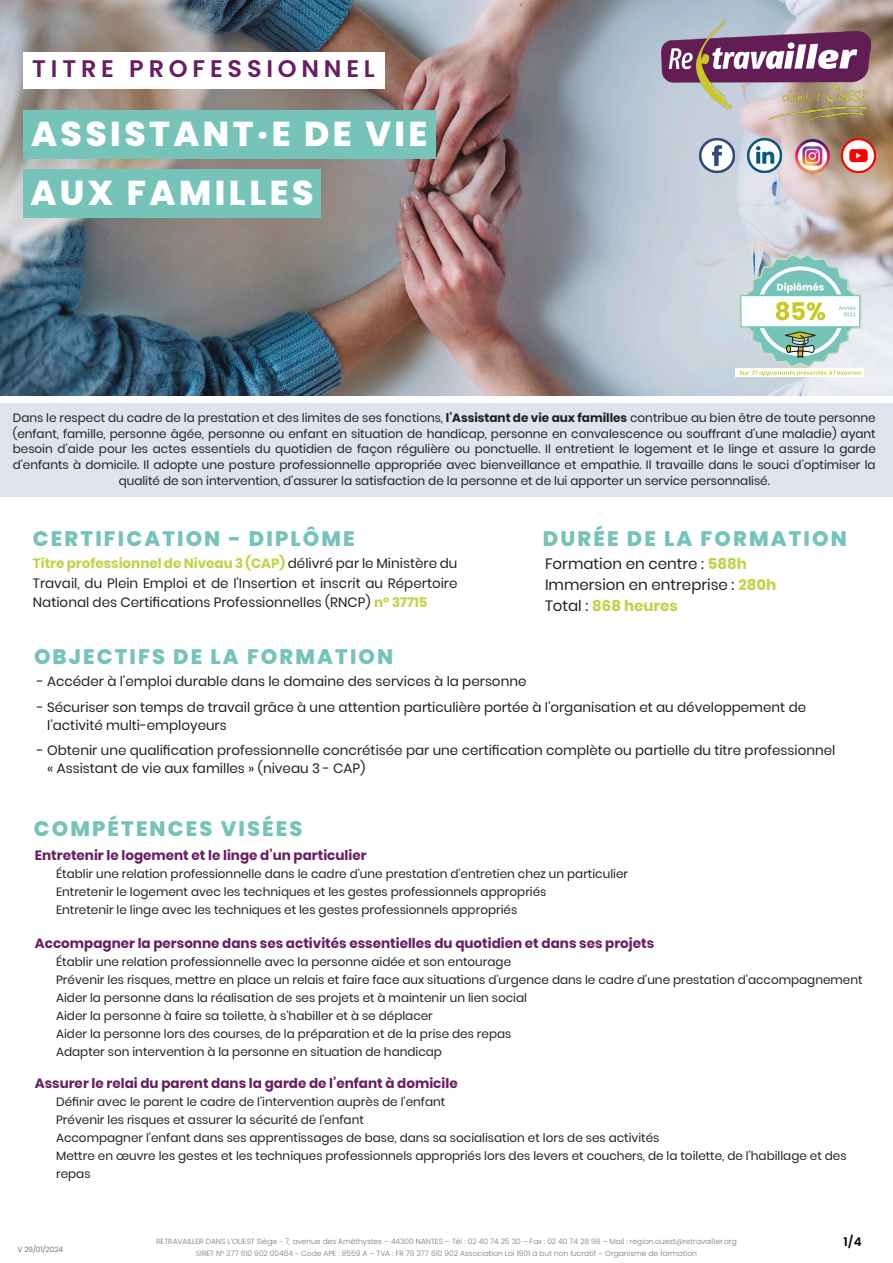
<style>
.page{position:relative;width:893px;height:1263px;background:#fff}
.page>*{position:absolute;margin:0;border:0;box-sizing:border-box;transform-origin:0 0}
.t1{font:800 34.5px "Poppins";letter-spacing:.1em;color:#fff}
.t2{font:600 24px "Poppins";letter-spacing:.2em;color:#681e63}
.t3{font:800 21px "Poppins";letter-spacing:.1em;color:#75c3b9}
.t4{font:15px/21px "Poppins";color:#231f20}
.t5{font:13.5px/19.5px "Poppins";color:#231f20;text-align:justify}
.t6{font:700 13.5px "Poppins";color:#681e63}
.t7{font:12px/15.8px "Poppins";color:#231f20;text-align:center}
.t8{font:600 12px "Poppins";color:#000}
.t9{font:300 7.5px "Poppins";color:#787878}
.t10{font:7.5px "Poppins";color:#787878}
.s1{font-weight:700}
.s2{font-weight:700;color:#bad646}
</style>
<div class="page">
<img style="left:0;top:0;width:893px;height:395px">
<div style="left:23px;top:52px;width:361px;height:37px;background:#fff"></div>
<div style="left:23px;top:110px;width:413px;height:49px;background:#75c3b9"></div>
<div style="left:23px;top:169px;width:298px;height:49px;background:#75c3b9"></div>
<img style="left:661px;top:20px;width:209px;height:101px">
<div style="left:0;top:403px;width:893px;height:93px;background:#dfe3ed"></div>
<img style="left:700px;top:139px;width:34px;height:34px">
<img style="left:747px;top:139px;width:35px;height:34px">
<img style="left:792px;top:138px;width:40px;height:36px">
<img style="left:841px;top:139px;width:35px;height:34px">
<img style="left:730px;top:254px;width:140px;height:122px">
<p class="t2" style="left:32px;top:55px;width:344px">TITRE PROFESSIONNEL</p>
<p class="t1" style="left:31px;top:114px;width:398px">ASSISTANT·E DE VIE</p>
<p class="t1" style="left:30px;top:173px;width:285px">AUX FAMILLES</p>
<p class="t7" style="left:13px;top:410px;width:864px">Dans le respect du cadre de la prestation et des limites de ses fonctions, <span class="s1">l’Assistant de vie aux familles</span> contribue au bien être de toute personne (enfant, famille, personne âgée, personne ou enfant en situation de handicap, personne en convalescence ou souffrant d’une maladie) ayant besoin d’aide pour les actes essentiels du quotidien de façon régulière ou ponctuelle. Il entretient le logement et le linge et assure la garde d’enfants à domicile. Il adopte une posture professionnelle appropriée avec bienveillance et empathie. Il travaille dans le souci d’optimiser la qualité de son intervention, d’assurer la satisfaction de la personne et de lui apporter un service personnalisé.</p>
<p class="t3" style="left:33px;top:527px;width:323px">CERTIFICATION - DIPLÔME</p>
<p class="t3" style="left:543px;top:527px;width:305px">DURÉE DE LA FORMATION</p>
<p class="t5" style="left:33px;top:554px;width:426px"><span class="s2">Titre professionnel de Niveau 3 (CAP)</span> délivré par le Ministère du Travail, du Plein Emploi et de l’Insertion et inscrit au Répertoire National des Certifications Professionnelles (RNCP) <span class="s2">n° 37715</span></p>
<p class="t4" style="left:545px;top:553px;width:233px">Formation en centre : <span class="s2">588h<br></span>Immersion en entreprise : <span class="s2">280h<br></span>Total : <span class="s2">868 heures</span></p>
<p class="t3" style="left:34px;top:645px;width:361px">OBJECTIFS DE LA FORMATION</p>
<p class="t5" style="left:37px;top:672px;width:491px">- Accéder à l’emploi durable dans le domaine des services à la personne</p>
<p class="t5" style="left:37px;top:697px;width:770px">- Sécuriser son temps de travail grâce à une attention particulière portée à l’organisation et au développement de</p>
<p class="t5" style="left:47px;top:715px;width:181px">l’activité multi-employeurs</p>
<p class="t5" style="left:37px;top:741px;width:800px">- Obtenir une qualification professionnelle concrétisée par une certification complète ou partielle du titre professionnel</p>
<p class="t5" style="left:47px;top:759px;width:320px">« Assistant de vie aux familles » (niveau 3 - CAP)</p>
<p class="t3" style="left:34px;top:816px;width:270px">COMPÉTENCES VISÉES</p>
<p class="t6" style="left:35px;top:847px;width:333px">Entretenir le logement et le linge d’un particulier</p>
<p class="t7" style="left:56px;top:866px;width:573px">Établir une relation professionnelle dans le cadre d’une prestation d’entretien chez un particulier</p>
<p class="t7" style="left:56px;top:884px;width:492px">Entretenir le logement avec les techniques et les gestes professionnels appropriés</p>
<p class="t7" style="left:56px;top:902px;width:463px">Entretenir le linge avec les techniques et les gestes professionnels appropriés</p>
<p class="t6" style="left:35px;top:936px;width:621px">Accompagner la personne dans ses activités essentielles du quotidien et dans ses projets</p>
<p class="t7" style="left:56px;top:954px;width:457px">Établir une relation professionnelle avec la personne aidée et son entourage</p>
<p class="t7" style="left:56px;top:972px;width:808px">Prévenir les risques, mettre en place un relais et faire face aux situations d’urgence dans le cadre d’une prestation d’accompagnement</p>
<p class="t7" style="left:56px;top:990px;width:472px">Aider la personne dans la réalisation de ses projets et à maintenir un lien social</p>
<p class="t7" style="left:56px;top:1008px;width:378px">Aider la personne à faire sa toilette, à s’habiller et à se déplacer</p>
<p class="t7" style="left:56px;top:1026px;width:457px">Aider la personne lors des courses, de la préparation et de la prise des repas</p>
<p class="t7" style="left:56px;top:1044px;width:387px">Adapter son intervention à la personne en situation de handicap</p>
<p class="t6" style="left:35px;top:1075px;width:424px">Assurer le relai du parent dans la garde de l’enfant à domicile</p>
<p class="t7" style="left:56px;top:1094px;width:391px">Définir avec le parent le cadre de l’intervention auprès de l’enfant</p>
<p class="t7" style="left:56px;top:1112px;width:309px">Prévenir les risques et assurer la sécurité de l’enfant</p>
<p class="t7" style="left:56px;top:1130px;width:605px">Accompagner l’enfant dans ses apprentissages de base, dans sa socialisation et lors de ses activités</p>
<p class="t7" style="left:56px;top:1147px;width:792px;line-height:18px;text-align:left">Mettre en œuvre les gestes et les techniques professionnels appropriés lors des levers et couchers, de la toilette, de l’habillage et des repas</p>
<p class="t10" style="left:17px;top:1245px;width:47px">V 29/01/2024</p>
<p class="t9" style="left:156px;top:1237px;width:582px">RETRAVAILLER DANS L’OUEST Siège - 7, avenue des Améthystes – 44300 NANTES – Tél : 02 40 74 25 30 – Fax : 02 40 74 28 98 – Mail : region.ouest@retravailler.org</p>
<p class="t9" style="left:196px;top:1249px;width:502px">SIRET N° 377 610 902 00464 - Code APE : 8559 A – TVA : FR 79 377 610 902 Association Loi 1901 à but non lucratif – Organisme de formation</p>
<p class="t8" style="left:843px;top:1235px;width:20px">1/4</p>
</div>
